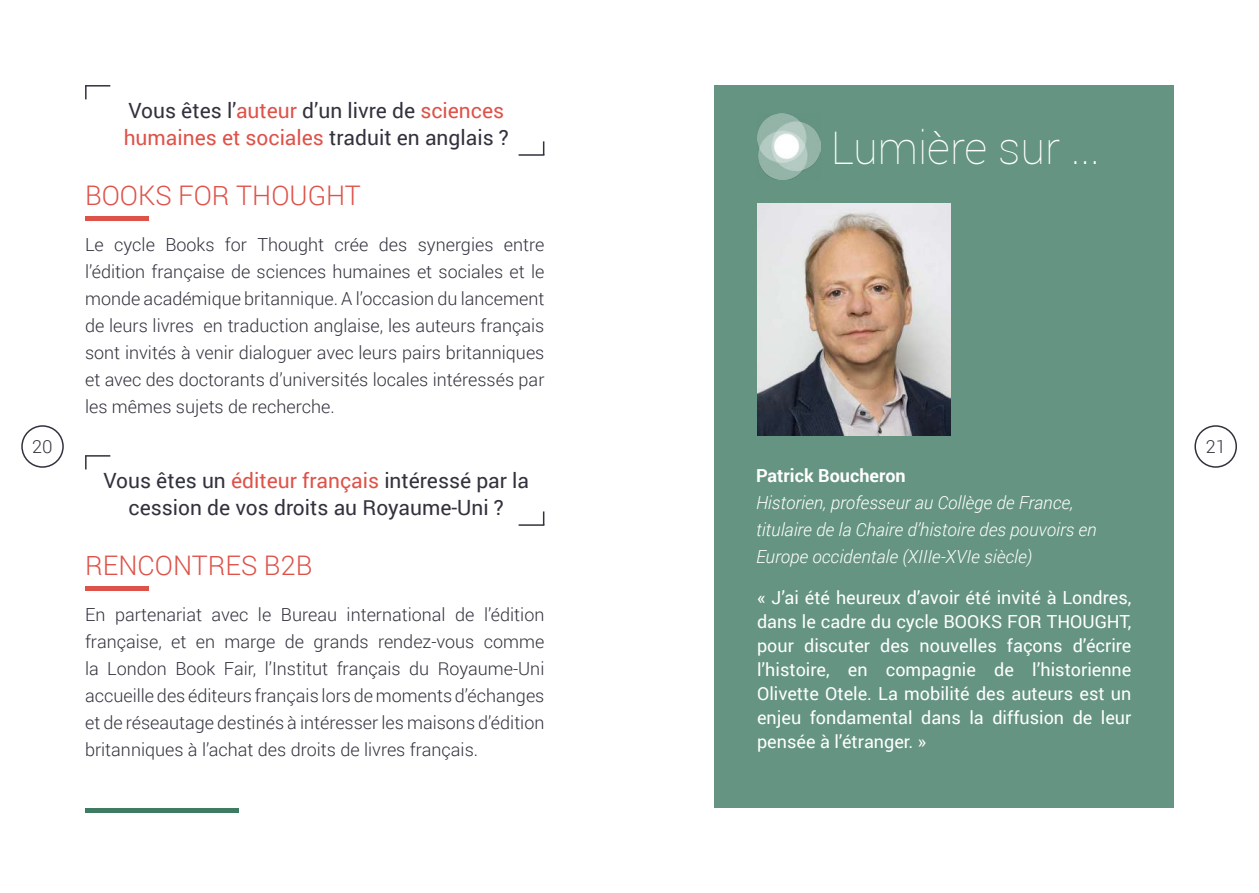
<style>
.page{position:relative;width:1259px;height:893px;background:#fff}
.page>*{position:absolute;margin:0;border:0;box-sizing:border-box;transform-origin:0 0}
.t1{font:100 45px "Roboto";color:#fff}
.t2{font:300 27px "Roboto";color:#de5249}
.t3{font:21px/27px "Roboto";color:#31323d}
.t4{font:300 18px/27px "Roboto";color:#31323d;text-align:justify}
.t5{font:18px/24px "Roboto";color:#fff;text-align:justify}
.t6{font:italic 300 18px/27px "Roboto";color:#fff}
.t7{font:700 18px "Roboto";color:#fff}
.s1{color:#de5249}
</style>
<div class="page">
<div style="left:21px;top:425px;width:43px;height:43px;border:2px solid #31323d;border-radius:50%"></div>
<div style="left:1194px;top:425px;width:43px;height:43px;border:2px solid #31323d;border-radius:50%"></div>
<div style="left:714px;top:85px;width:460px;height:723px;background:#659482"></div>
<img style="left:757px;top:204px;width:193px;height:232px">
<hr style="left:85px;top:808px;width:153px;height:4px;background:#3f7a63">
<div style="left:85px;top:216px;width:64px;height:5px;background:#de5249"></div>
<div style="left:85px;top:586px;width:64px;height:5px;background:#de5249"></div>
<hr style="left:85px;top:85px;width:25px;height:2px;background:#31323d">
<svg style="left:85px;top:86px;width:2px;height:13px"></svg>
<hr style="left:85px;top:455px;width:25px;height:2px;background:#31323d">
<svg style="left:85px;top:456px;width:2px;height:13px"></svg>
<hr style="left:518px;top:154px;width:26px;height:2px;background:#31323d">
<svg style="left:543px;top:141px;width:1px;height:13px"></svg>
<hr style="left:518px;top:524px;width:26px;height:2px;background:#31323d">
<svg style="left:543px;top:511px;width:1px;height:13px"></svg>
<img style="left:757px;top:113px;width:63px;height:66px">
<p class="t3" style="left:124px;top:96px;width:387px">Vous êtes l’<span class="s1">auteur</span> d’un livre de <span class="s1">sciences humaines et sociales</span> traduit en anglais ?</p>
<h2 class="t2" style="left:85px;top:177px;width:277px">BOOKS FOR THOUGHT</h2>
<p class="t4" style="left:85px;top:230px;width:461px">Le cycle Books for Thought crée des synergies entre l’édition française de sciences humaines et sociales et le monde académique britannique. A l’occasion du lancement de leurs livres en traduction anglaise, les auteurs français sont invités à venir dialoguer avec leurs pairs britanniques et avec des doctorants d’universités locales intéressés par les mêmes sujets de recherche.</p>
<h1 class="t1" style="left:831px;top:117px;width:270px">Lumière sur ...</h1>
<p class="t4" style="left:32px;top:432px;width:22px">20</p>
<p class="t4" style="left:1205px;top:432px;width:21px">21</p>
<p class="t3" style="left:103px;top:466px;width:427px;text-align:center">Vous êtes un <span class="s1">éditeur français</span> intéressé par la cession de vos droits au Royaume-Uni ?</p>
<h2 class="t2" style="left:85px;top:547px;width:229px">RENCONTRES B2B</h2>
<p class="t4" style="left:85px;top:600px;width:461px">En partenariat avec le Bureau international de l’édition française, et en marge de grands rendez-vous comme la London Book Fair, l’Institut français du Royaume-Uni accueille des éditeurs français lors de moments d’échanges et de réseautage destinés à intéresser les maisons d’édition britanniques à l’achat des droits de livres français.</p>
<p class="t7" style="left:756px;top:463px;width:151px">Patrick Boucheron</p>
<p class="t6" style="left:756px;top:488px;width:342px">Historien, professeur au Collège de France, titulaire de la Chaire d’histoire des pouvoirs en<br>Europe occidentale (XIIIe-XVIe siècle)</p>
<p class="t5" style="left:757px;top:585px;width:376px">« J’ai été heureux d’avoir été invité à Londres, dans le cadre du cycle BOOKS FOR THOUGHT, pour discuter des nouvelles façons d’écrire l’histoire, en compagnie de l’historienne Olivette Otele. La mobilité des auteurs est un enjeu fondamental dans la diffusion de leur pensée à l’étranger. »</p>
</div>
